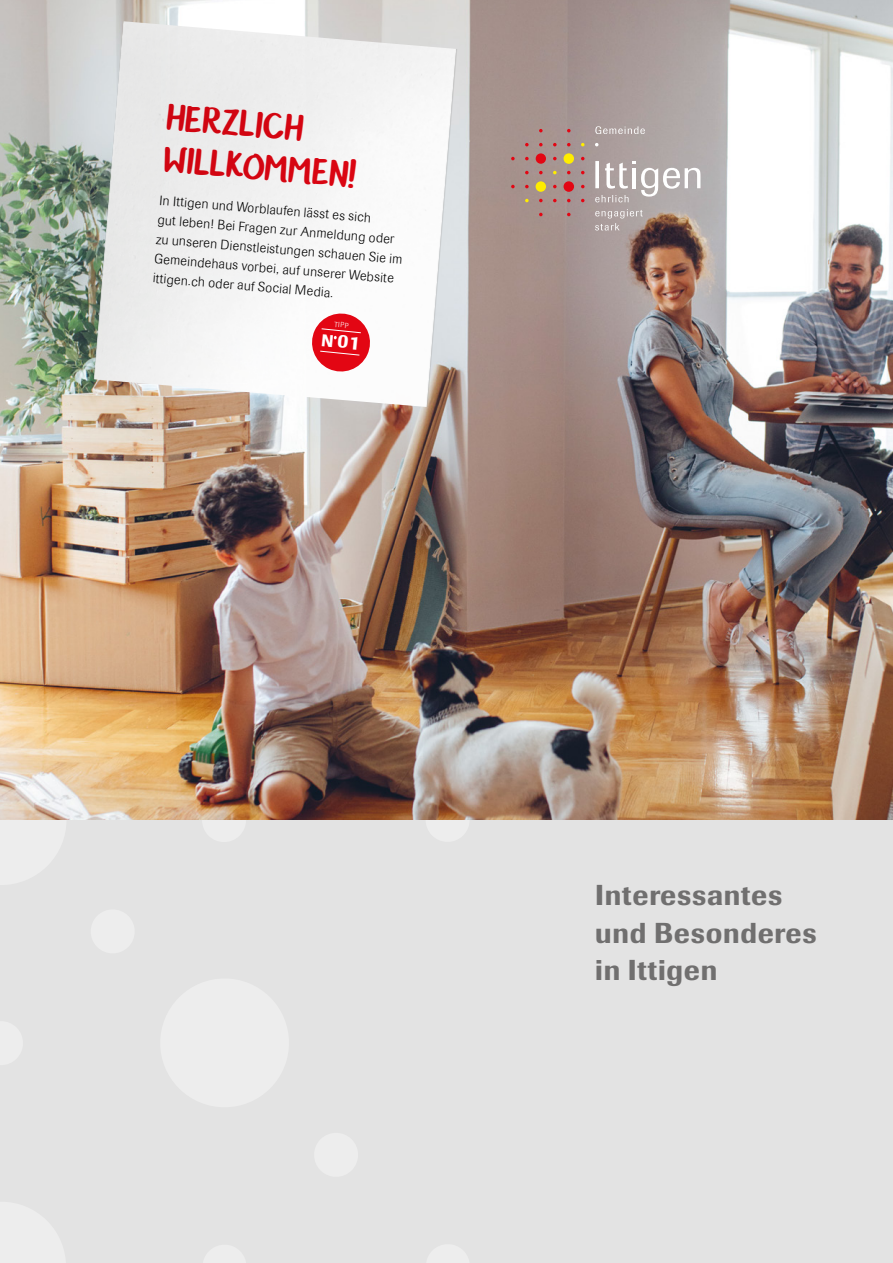
<style>
.page{position:relative;width:893px;height:1263px;background:#fff}
.page>*{position:absolute;margin:0;border:0;box-sizing:border-box;transform-origin:0 0}
.t1{font:37.5px/42px "Cavorting";color:#e30613}
.t2{font:500 28.5px/37.5px "Imago BQ";letter-spacing:.025em;color:#706f6f}
.t3{font:300 13.5px/19.5px "Imago BQ";color:#000}
.t4{font:300 7.5px "Imago BQ";color:#fff}
</style>
<div class="page">
<img style="left:0;top:0;width:893px;height:821px">
<img style="left:94px;top:21px;width:363px;height:386px">
<div style="left:0;top:821px;width:893px;height:442px;background:#e3e3e3"></div>
<svg style="left:553px;top:157px;width:4px;height:3px"></svg>
<div style="left:564px;top:153px;width:10px;height:11px;background:#ffed00;border-radius:50%"></div>
<svg style="left:553px;top:143px;width:4px;height:3px"></svg>
<svg style="left:567px;top:143px;width:4px;height:3px"></svg>
<svg style="left:553px;top:171px;width:4px;height:3px"></svg>
<svg style="left:525px;top:157px;width:4px;height:3px"></svg>
<div style="left:536px;top:153px;width:10px;height:11px;background:#e30613;border-radius:50%"></div>
<svg style="left:525px;top:143px;width:4px;height:3px"></svg>
<svg style="left:539px;top:143px;width:4px;height:3px"></svg>
<svg style="left:525px;top:171px;width:4px;height:3px"></svg>
<svg style="left:539px;top:171px;width:4px;height:3px"></svg>
<svg style="left:581px;top:185px;width:4px;height:3px"></svg>
<svg style="left:553px;top:185px;width:4px;height:3px"></svg>
<div style="left:564px;top:181px;width:10px;height:11px;background:#e30613;border-radius:50%"></div>
<svg style="left:553px;top:199px;width:4px;height:3px"></svg>
<svg style="left:567px;top:199px;width:4px;height:3px"></svg>
<svg style="left:525px;top:185px;width:4px;height:3px"></svg>
<div style="left:536px;top:181px;width:10px;height:11px;background:#ffed00;border-radius:50%"></div>
<svg style="left:525px;top:199px;width:4px;height:3px"></svg>
<svg style="left:539px;top:199px;width:4px;height:3px"></svg>
<svg style="left:511px;top:157px;width:4px;height:3px"></svg>
<svg style="left:511px;top:185px;width:4px;height:3px"></svg>
<svg style="left:539px;top:129px;width:4px;height:3px"></svg>
<svg style="left:567px;top:129px;width:4px;height:3px"></svg>
<svg style="left:539px;top:213px;width:4px;height:3px"></svg>
<svg style="left:567px;top:213px;width:4px;height:3px"></svg>
<svg style="left:595px;top:126px;width:50px;height:8px"></svg>
<svg style="left:595px;top:209px;width:48px;height:21px"></svg>
<svg style="left:595px;top:161px;width:105px;height:41px"></svg>
<svg style="left:308px;top:309px;width:66px;height:66px"></svg>
<h1 class="t1" style="left:170px;top:95px;width:195px;rotate:5deg">HERZLICH<br>WILLKOMMEN!</h1>
<p class="t3" style="left:160px;top:190px;width:249px;rotate:5deg">In Ittigen und Worblaufen lässt es sich<br>gut leben! Bei Fragen zur Anmeldung oder zu unseren Dienstleistungen schauen Sie im Gemeindehaus vorbei, auf unserer Website ittigen.ch oder auf Social Media.</p>
<p class="t4" style="left:335px;top:320px;width:15px;rotate:6deg">TIPP</p>
<h2 class="t2" style="left:595px;top:877px;width:223px">Interessantes und Besonderes in Ittigen</h2>
</div>
